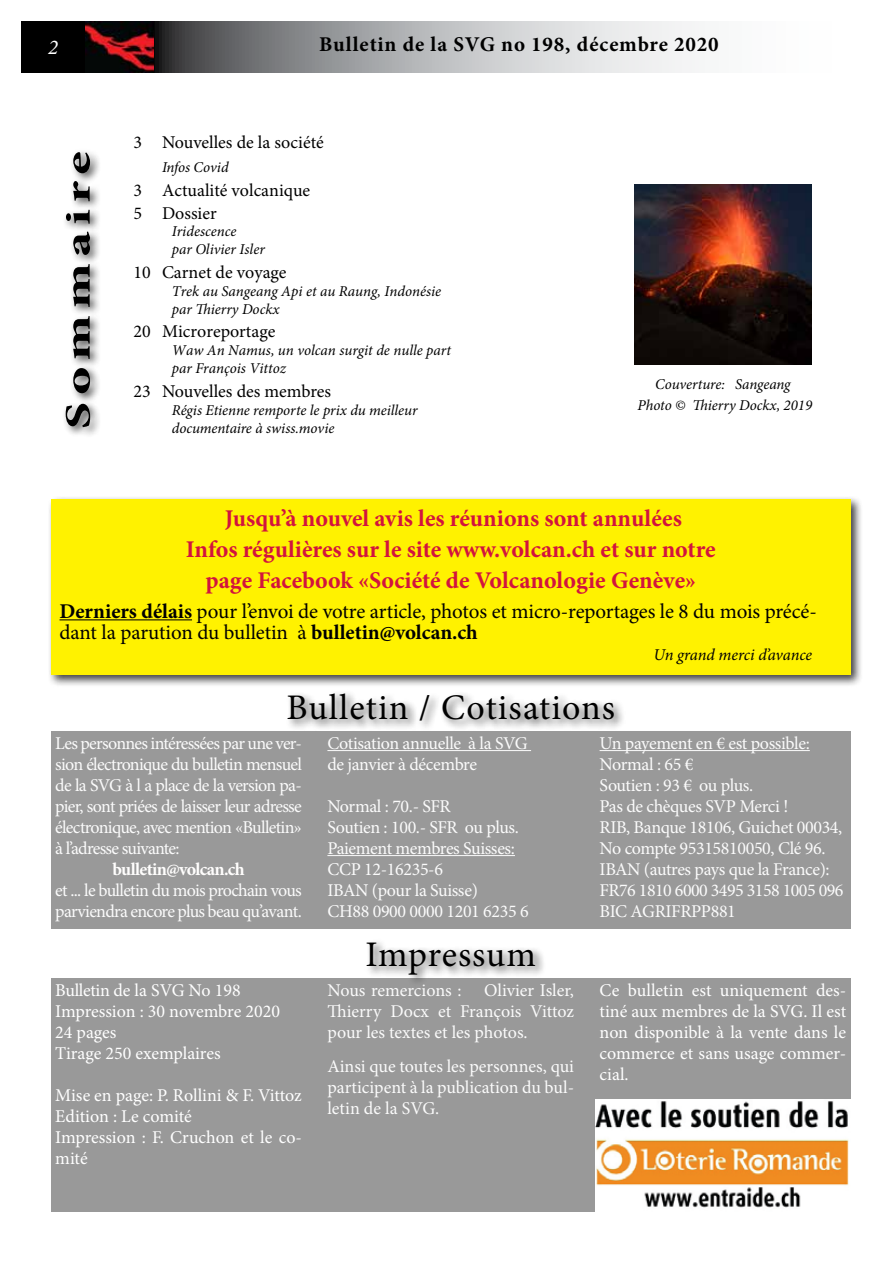
<style>
.page{position:relative;width:893px;height:1263px;background:#fff}
.page>*{position:absolute;margin:0;border:0;box-sizing:border-box;transform-origin:0 0}
.t1{font:36px "Minion Pro";letter-spacing:.03em;color:#000}
.t2{font:700 36px "Minion Pro";letter-spacing:.12em;color:#000;scale:1.5 1}
.t3{font:700 24px/31.2px "Minion Pro";color:#d2133e;text-align:center}
.t4{font:21px/21px "Minion Pro";letter-spacing:-.005em;color:#000}
.t5{font:700 21px "Minion Pro";letter-spacing:.04em;color:#000}
.t6{font:italic 21px "Minion Pro";color:#fff}
.t7{font:18px/21px "Minion Pro";letter-spacing:-.02em;color:#fbfbfb;text-align:justify}
.t8{font:18px/21px "Minion Pro";letter-spacing:-.005em;color:#fff}
.t9{font:18px/23.7px "Minion Pro";color:#000}
.t10{font:18px/21px "Minion Pro";letter-spacing:-.04em;color:#fbfbfb}
.t11{font:700 18px "Minion Pro";letter-spacing:-.04em;color:#fffefd}
.t12{font:italic 16.5px "Minion Pro";letter-spacing:-.005em;color:#000}
.t13{font:italic 15px/18px "Minion Pro";color:#000}
.s1{font-weight:700}
</style>
<div class="page">
<div style="left:51px;top:731px;width:799px;height:198px;background:#999"></div>
<div style="left:51px;top:979px;width:799px;height:233px;background:#999"></div>
<img style="left:595px;top:1099px;width:255px;height:113px">
<hr style="left:327px;top:750px;width:204px;height:1px;background:#fbfbfb">
<hr style="left:327px;top:855px;width:188px;height:1px;background:#fbfbfb">
<hr style="left:600px;top:750px;width:210px;height:1px;background:#fbfbfb">
<div style="left:62px;top:148px;width:40px;height:290px;background:#000;opacity:.75"></div>
<div style="left:364px;top:938px;width:183px;height:48px;background:#000;opacity:.75"></div>
<div style="left:285px;top:690px;width:340px;height:42px;background:#000;opacity:.75"></div>
<div style="left:47px;top:496px;width:816px;height:192px;background:#000;opacity:.75"></div>
<div style="left:51px;top:500px;width:799px;height:175px;background:#fff200"></div>
<hr style="left:60px;top:619px;width:132px;height:1px;background:#000">
<img style="left:634px;top:185px;width:177px;height:179px">
<svg style="left:21px;top:21px;width:674px;height:51px"></svg>
<img style="left:85px;top:21px;width:68px;height:51px">
<p class="t6" style="left:48px;top:33px;width:12px">2</p>
<p class="t5" style="left:319px;top:30px;width:401px">Bulletin de la SVG no 198, décembre 2020</p>
<h1 class="t2" style="left:53px;top:429px;width:187px;rotate:-90deg">Sommaire</h1>
<p class="t9" style="left:134px;top:131px;width:192px">3 Nouvelles de la société</p>
<p class="t13" style="left:162px;top:158px;width:68px">Infos Covid</p>
<p class="t9" style="left:134px;top:178px;width:178px">3 Actualité volcanique<br>5 Dossier</p>
<p class="t13" style="left:172px;top:222px;width:95px">Iridescence<br>par Olivier Isler</p>
<p class="t9" style="left:134px;top:260px;width:155px">10 Carnet de voyage</p>
<p class="t13" style="left:172px;top:282px;width:271px">Trek au Sangeang Api et au Raung, Indonésie par Thierry Dockx</p>
<p class="t9" style="left:134px;top:320px;width:143px">20 Microreportage</p>
<p class="t13" style="left:172px;top:342px;width:281px">Waw An Namus, un volcan surgit de nulle part par François Vittoz</p>
<p class="t9" style="left:134px;top:380px;width:199px">23 Nouvelles des membres</p>
<p class="t13" style="left:172px;top:401px;width:247px">Régis Etienne remporte le prix du meilleur documentaire à swiss.movie</p>
<p class="t13" style="left:638px;top:374px;width:176px;line-height:21px;text-align:center">Couverture: Sangeang<br>Photo © Thierry Dockx, 2019</p>
<h2 class="t3" style="left:186px;top:502px;width:531px">Jusqu’à nouvel avis les réunions sont annulées<br>Infos régulières sur le site www.volcan.ch et sur notre page Facebook «Société de Volcanologie Genève»</h2>
<p class="t4" style="left:60px;top:601px;width:759px"><span class="s1">Derniers délais</span> pour l’envoi de votre article, photos et micro-reportages le 8 du mois précé&shy;dant la parution du bulletin à <span class="s1">bulletin@volcan.ch</span></p>
<p class="t12" style="left:654px;top:643px;width:160px">Un grand merci d’avance</p>
<h1 class="t1" style="left:287px;top:683px;width:330px">Bulletin / Cotisations</h1>
<p class="t7" style="left:55px;top:733px;width:248px">Les personnes intéressées par une ver&shy;sion électronique du bulletin mensuel de la SVG à l a place de la version pa&shy;pier, sont priées de laisser leur adresse électronique, avec mention «Bulletin» à l’adresse suivante:</p>
<p class="t11" style="left:113px;top:856px;width:134px">bulletin@volcan.ch</p>
<p class="t10" style="left:55px;top:880px;width:248px">et ... le bulletin du mois prochain vous parviendra encore plus beau qu’avant.</p>
<p class="t8" style="left:55px;top:980px;width:226px">Bulletin de la SVG No 198<br>Impression : 30 novembre 2020<br>24 pages<br>Tirage 250 exemplaires</p>
<p class="t8" style="left:55px;top:1085px;width:248px">Mise en page: P. Rollini &amp; F. Vittoz<br>Edition : Le comité<br>Impression : F. Cruchon et le co&shy;mité</p>
<p class="t7" style="left:327px;top:733px;width:202px">Cotisation annuelle à la SVG de janvier à décembre</p>
<p class="t7" style="left:327px;top:796px;width:203px;text-align:left">Normal : 70.- SFR<br>Soutien : 100.- SFR ou plus.<br>Paiement membres Suisses:<br>CCP 12-16235-6<br>IBAN (pour la Suisse)<br>CH88 0900 0000 1201 6235 6</p>
<p class="t7" style="left:600px;top:733px;width:245px;text-align:left">Un payement en € est possible:<br>Normal : 65 €<br>Soutien : 93 € ou plus.<br>Pas de chèques SVP Merci !<br>RIB, Banque 18106, Guichet 00034,<br>No compte 95315810050, Clé 96.<br>IBAN (autres pays que la France):<br>FR76 1810 6000 3495 3158 1005 096<br>BIC AGRIFRPP881</p>
<h1 class="t1" style="left:365px;top:930px;width:172px">Impressum</h1>
<p class="t7" style="left:327px;top:980px;width:248px;text-indent:157px">Olivier Isler, Thierry Docx et François Vittoz pour les textes et les photos.</p>
<p class="t7" style="left:327px;top:1056px;width:248px">Ainsi que toutes les personnes, qui participent à la publication du bul&shy;letin de la SVG.</p>
<p class="t7" style="left:327px;top:980px;width:136px">Nous remercions :</p>
<p class="t8" style="left:600px;top:980px;width:248px;text-align:justify">Ce bulletin est uniquement des&shy;tiné aux membres de la SVG. Il est non disponible à la vente dans le commerce et sans usage commer&shy;cial.</p>
</div>
